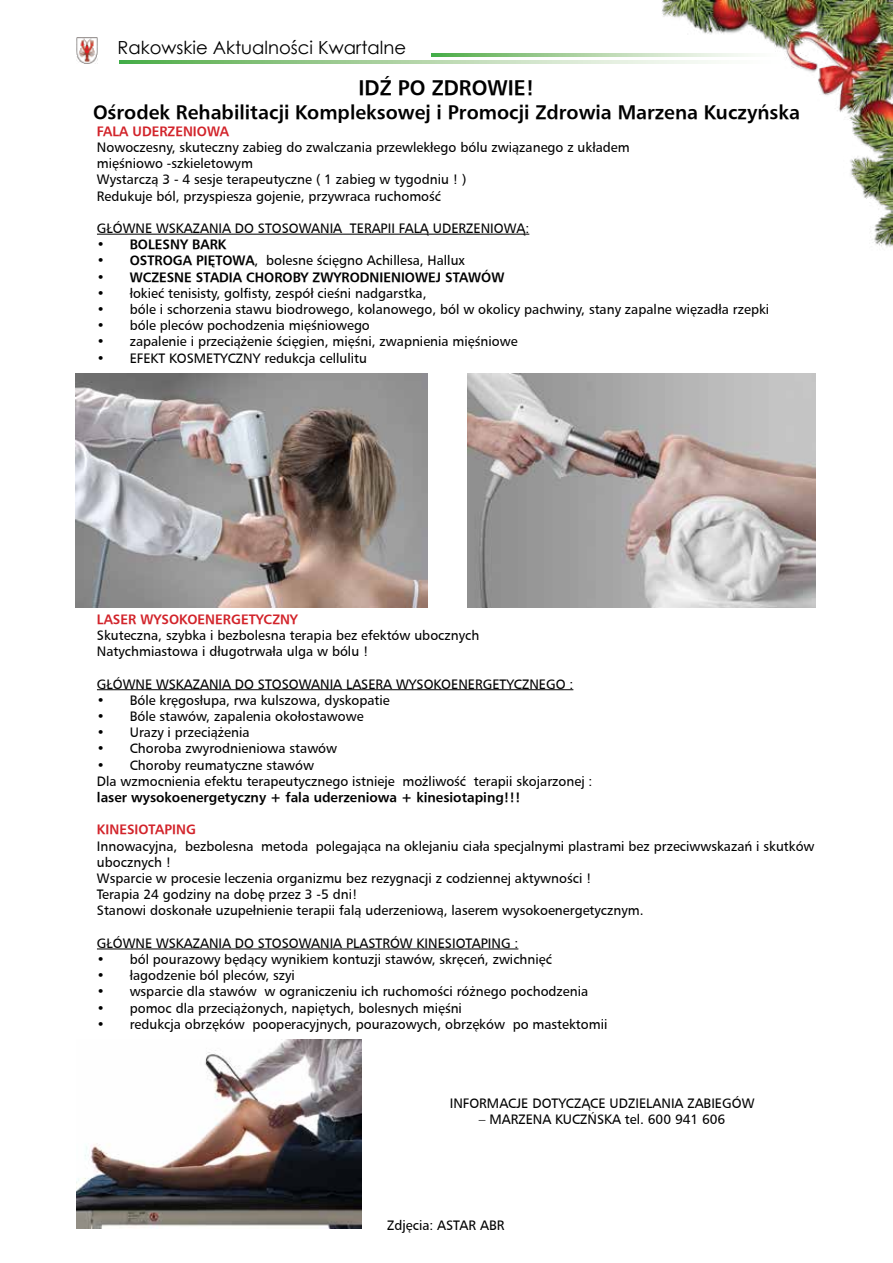
<style>
.page{position:relative;width:893px;height:1263px;background:#fff}
.page>*{position:absolute;margin:0;border:0;box-sizing:border-box;transform-origin:0 0}
.t1{font:21px "Humanist 777 AT Bold";color:#000}
.t2{font:19.5px "Humanist 777 AT Bold";color:#000}
.t3{font:18px "Century Gothic";color:#000}
.t4{font:13.5px/16.2px "Humanist 777 AT";color:#000}
.t5{font:13.5px "Humanist 777 AT Bold";color:#000}
.t6{font:13.5px "Humanist 777 AT Bold";color:#d2232a}
.s1{font-family:"Humanist 777 AT"}
.s2{font-family:"Humanist 777 AT Bold"}
</style>
<div class="page">
<img style="left:645px;top:0;width:248px;height:247px">
<svg style="left:119px;top:61px;width:664px;height:3px"></svg>
<svg style="left:432px;top:54px;width:351px;height:2px"></svg>
<img style="left:77px;top:37px;width:21px;height:26px">
<hr style="left:97px;top:234px;width:432px;height:1px;background:#000">
<img style="left:76px;top:373px;width:351px;height:234px">
<img style="left:468px;top:373px;width:347px;height:234px">
<hr style="left:97px;top:689px;width:476px;height:1px;background:#000">
<hr style="left:97px;top:948px;width:421px;height:1px;background:#000">
<img style="left:77px;top:1040px;width:284px;height:189px">
<h3 class="t3" style="left:117px;top:35px;width:290px">Rakowskie Aktualności Kwartalne</h3>
<h1 class="t1" style="left:358px;top:75px;width:178px">IDŹ PO ZDROWIE!</h1>
<h2 class="t2" style="left:93px;top:100px;width:708px">Ośrodek Rehabilitacji Kompleksowej i Promocji Zdrowia Marzena Kuczyńska</h2>
<p class="t6" style="left:97px;top:123px;width:134px">FALA UDERZENIOWA</p>
<p class="t4" style="left:97px;top:139px;width:534px">Nowoczesny, skuteczny zabieg do zwalczania przewlekłego bólu związanego z układem mięśniowo -szkieletowym<br>Wystarczą 3 - 4 sesje terapeutyczne ( 1 zabieg w tygodniu ! )<br>Redukuje ból, przyspiesza gojenie, przywraca ruchomość</p>
<p class="t4" style="left:97px;top:220px;width:434px">GŁÓWNE WSKAZANIA DO STOSOWANIA TERAPII FALĄ UDERZENIOWĄ:</p>
<p class="t5" style="left:97px;top:236px;width:131px"><span class="s1">•</span> BOLESNY BARK</p>
<p class="t4" style="left:97px;top:253px;width:369px">• <span class="s2">OSTROGA PIĘTOWA</span>, bolesne ścięgno Achillesa, Hallux</p>
<p class="t5" style="left:97px;top:269px;width:409px"><span class="s1">•</span> WCZESNE STADIA CHOROBY ZWYRODNIENIOWEJ STAWÓW</p>
<p class="t4" style="left:97px;top:285px;width:331px">• łokieć tenisisty, golfisty, zespół cieśni nadgarstka,</p>
<p class="t4" style="left:97px;top:301px;width:674px">• bóle i schorzenia stawu biodrowego, kolanowego, ból w okolicy pachwiny, stany zapalne więzadła rzepki</p>
<p class="t4" style="left:97px;top:317px;width:274px">• bóle pleców pochodzenia mięśniowego</p>
<p class="t4" style="left:97px;top:334px;width:422px">• zapalenie i przeciążenie ścięgien, mięśni, zwapnienia mięśniowe</p>
<p class="t4" style="left:97px;top:350px;width:272px">• EFEKT KOSMETYCZNY redukcja cellulitu</p>
<p class="t6" style="left:97px;top:611px;width:203px">LASER WYSOKOENERGETYCZNY</p>
<p class="t4" style="left:97px;top:627px;width:384px">Skuteczna, szybka i bezbolesna terapia bez efektów ubocznych<br>Natychmiastowa i długotrwała ulga w bólu !</p>
<p class="t4" style="left:97px;top:676px;width:478px">GŁÓWNE WSKAZANIA DO STOSOWANIA LASERA WYSOKOENERGETYCZNEGO :</p>
<p class="t4" style="left:97px;top:692px;width:294px">• Bóle kręgosłupa, rwa kulszowa, dyskopatie</p>
<p class="t4" style="left:97px;top:708px;width:268px">• Bóle stawów, zapalenia okołostawowe</p>
<p class="t4" style="left:97px;top:724px;width:154px">• Urazy i przeciążenia</p>
<p class="t4" style="left:97px;top:741px;width:242px">• Choroba zwyrodnieniowa stawów</p>
<p class="t4" style="left:97px;top:757px;width:497px">• Choroby reumatyczne stawów<br>Dla wzmocnienia efektu terapeutycznego istnieje możliwość terapii skojarzonej :</p>
<p class="t5" style="left:97px;top:789px;width:425px">laser wysokoenergetyczny + fala uderzeniowa + kinesiotaping!!!</p>
<p class="t6" style="left:97px;top:822px;width:101px">KINESIOTAPING</p>
<p class="t4" style="left:97px;top:838px;width:719px">Innowacyjna, bezbolesna metoda polegająca na oklejaniu ciała specjalnymi plastrami bez przeciwwskazań i skutków ubocznych !<br>Wsparcie w procesie leczenia organizmu bez rezygnacji z codziennej aktywności !<br>Terapia 24 godziny na dobę przez 3 -5 dni!<br>Stanowi doskonałe uzupełnienie terapii falą uderzeniową, laserem wysokoenergetycznym.</p>
<p class="t4" style="left:97px;top:935px;width:423px">GŁÓWNE WSKAZANIA DO STOSOWANIA PLASTRÓW KINESIOTAPING :</p>
<p class="t4" style="left:97px;top:951px;width:457px">• ból pourazowy będący wynikiem kontuzji stawów, skręceń, zwichnięć</p>
<p class="t4" style="left:97px;top:967px;width:199px">• łagodzenie ból pleców, szyi</p>
<p class="t4" style="left:97px;top:984px;width:493px">• wsparcie dla stawów w ograniczeniu ich ruchomości różnego pochodzenia</p>
<p class="t4" style="left:97px;top:1000px;width:366px">• pomoc dla przeciążonych, napiętych, bolesnych mięśni</p>
<p class="t4" style="left:97px;top:1016px;width:512px">• redukcja obrzęków pooperacyjnych, pourazowych, obrzęków po mastektomii</p>
<p class="t4" style="left:450px;top:1095px;width:306px">INFORMACJE DOTYCZĄCE UDZIELANIA ZABIEGÓW</p>
<p class="t4" style="left:479px;top:1111px;width:248px">– MARZENA KUCZŃSKA tel. 600 941 606</p>
<h3 class="t3" style="left:426px;top:1203px;width:43px">- 16 -</h3>
<p class="t4" style="left:387px;top:1217px;width:119px">Zdjęcia: ASTAR ABR</p>
</div>
